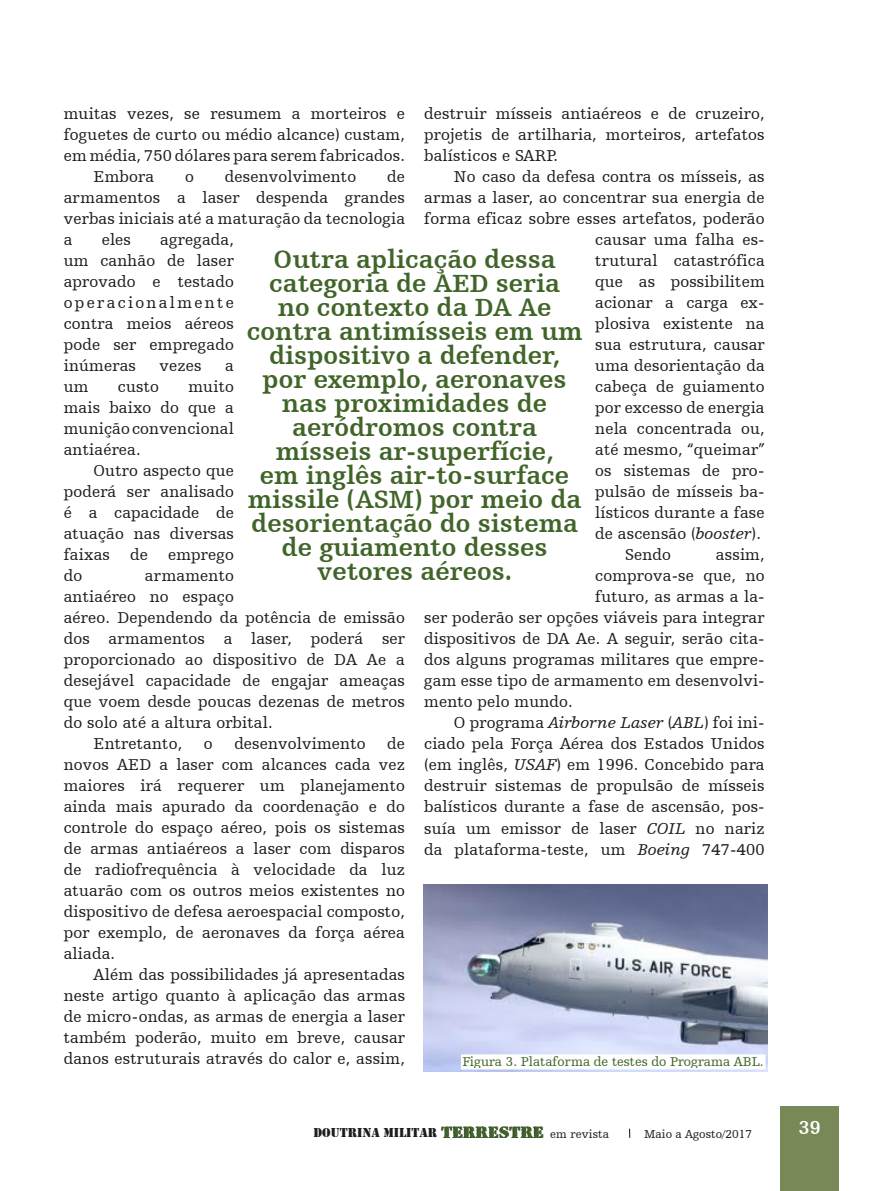
<style>
.page{position:relative;width:893px;height:1191px;background:#fff}
.page>*{position:absolute;margin:0;border:0;box-sizing:border-box;transform-origin:0 0}
.t1{font:700 26.1px/24px "Humanist Slabserif 712 BT";color:#416529;text-align:center}
.t2{font:700 19.5px "Humanist Slabserif 712 BT";color:#fff}
.t3{font:16.5px/21px "Humanist Slabserif 712 BT";letter-spacing:.01em;color:#1d1d1b;text-align:justify}
.t4{font:13.5px "Humanist Slabserif 712 BT";color:#416529}
.t5{font:13.35px "Army";color:#1d1d1b}
.t6{font:12px "Humanist Slabserif 712 BT";color:#1d1d1b}
.s1{font-style:italic}
.s2{font-family:"Rubber Stamp Let Plain";font-size:17.1px}
.s3{font-family:"Humanist Slabserif 712 BT";font-size:12px}
</style>
<div class="page">
<div style="left:780px;top:1106px;width:59px;height:85px;background:#788957"></div>
<img style="left:423px;top:885px;width:344px;height:186px">
<div style="left:462px;top:1055px;width:303px;height:13px;background:#fff"></div>
<div style="left:461px;top:1054px;width:304px;height:15px;border:2px solid #fff"></div>
<p class="t3" style="left:64px;top:103px;width:343px">muitas vezes, se resumem a morteiros e</p>
<p class="t3" style="left:64px;top:124px;width:343px">foguetes de curto ou médio alcance) custam,</p>
<p class="t3" style="left:64px;top:145px;width:343px">em média, 750 dólares para serem fabricados.</p>
<p class="t3" style="left:94px;top:166px;width:62px">Embora</p>
<p class="t3" style="left:185px;top:166px;width:10px">o</p>
<p class="t3" style="left:225px;top:166px;width:133px">desenvolvimento</p>
<p class="t3" style="left:424px;top:103px;width:342px">destruir mísseis antiaéreos e de cruzeiro, projetis de artilharia, morteiros, artefatos balísticos e SARP.</p>
<p class="t3" style="left:454px;top:166px;width:312px">No caso da defesa contra os mísseis, as</p>
<p class="t3" style="left:424px;top:187px;width:342px">armas a laser, ao concentrar sua energia de</p>
<p class="t3" style="left:424px;top:208px;width:342px">forma eficaz sobre esses artefatos, poderão</p>
<p class="t3" style="left:595px;top:229px;width:171px">causar uma falha es-</p>
<p class="t3" style="left:595px;top:250px;width:171px">trutural catastrófica</p>
<p class="t3" style="left:595px;top:271px;width:171px">que as possibilitem</p>
<p class="t3" style="left:595px;top:292px;width:171px">acionar a carga ex-</p>
<p class="t3" style="left:595px;top:313px;width:171px">plosiva existente na</p>
<p class="t3" style="left:595px;top:334px;width:171px">sua estrutura, causar</p>
<p class="t3" style="left:595px;top:355px;width:171px">uma desorientação da</p>
<p class="t3" style="left:595px;top:376px;width:171px">cabeça de guiamento</p>
<p class="t3" style="left:595px;top:397px;width:171px">por excesso de energia</p>
<p class="t3" style="left:595px;top:418px;width:171px">nela concentrada ou,</p>
<p class="t3" style="left:595px;top:439px;width:171px">até mesmo, “queimar”</p>
<p class="t3" style="left:595px;top:460px;width:171px">os sistemas de pro-</p>
<p class="t3" style="left:595px;top:481px;width:171px">pulsão de mísseis ba-</p>
<p class="t3" style="left:595px;top:502px;width:171px">lísticos durante a fase</p>
<p class="t3" style="left:595px;top:523px;width:167px">de ascensão (<span class="s1">booster</span>).</p>
<p class="t3" style="left:625px;top:544px;width:47px">Sendo</p>
<p class="t3" style="left:716px;top:544px;width:50px">assim,</p>
<p class="t3" style="left:595px;top:565px;width:171px">comprova-se que, no</p>
<p class="t3" style="left:595px;top:586px;width:171px">futuro, as armas a la-</p>
<p class="t3" style="left:424px;top:607px;width:342px">ser poderão ser opções viáveis para integrar</p>
<p class="t3" style="left:424px;top:628px;width:342px">dispositivos de DA Ae. A seguir, serão cita-</p>
<p class="t3" style="left:424px;top:649px;width:342px">dos alguns programas militares que empre-</p>
<p class="t3" style="left:424px;top:670px;width:342px">gam esse tipo de armamento em desenvolvi-</p>
<p class="t3" style="left:424px;top:691px;width:150px">mento pelo mundo.</p>
<p class="t3" style="left:454px;top:712px;width:312px">O programa <span class="s1">Airborne Laser</span> (<span class="s1">ABL</span>) foi ini-</p>
<p class="t3" style="left:424px;top:733px;width:342px">ciado pela Força Aérea dos Estados Unidos</p>
<p class="t3" style="left:424px;top:754px;width:342px">(em inglês, <span class="s1">USAF</span>) em 1996. Concebido para</p>
<p class="t3" style="left:424px;top:775px;width:342px">destruir sistemas de propulsão de mísseis</p>
<p class="t3" style="left:424px;top:796px;width:342px">balísticos durante a fase de ascensão, pos-</p>
<p class="t3" style="left:424px;top:817px;width:342px">suía um emissor de laser <span class="s1">COIL</span> no nariz</p>
<p class="t3" style="left:424px;top:838px;width:342px">da plataforma-teste, um <span class="s1">Boeing</span> 747-400</p>
<p class="t3" style="left:64px;top:166px;width:343px;text-indent:323px">de armamentos a laser despenda grandes verbas iniciais até a maturação da tecnologia a</p>
<p class="t3" style="left:64px;top:229px;width:172px;text-indent:96px">agregada, um canhão de laser aprovado e testado operacionalmente contra meios aéreos pode ser empregado inúmeras</p>
<p class="t3" style="left:102px;top:229px;width:31px">eles</p>
<p class="t1" style="left:247px;top:247px;width:337px">Outra aplicação dessa categoria de AED seria<br>no contexto da DA Ae contra antimísseis em um dispositivo a defender, por exemplo, aeronaves nas proximidades de aeródromos contra mísseis ar-superfície,<br>em inglês air-to-surface missile (ASM) por meio da desorientação do sistema de guiamento desses vetores aéreos.</p>
<p class="t3" style="left:160px;top:355px;width:44px">vezes</p>
<p class="t3" style="left:225px;top:355px;width:10px">a</p>
<p class="t3" style="left:64px;top:376px;width:172px;text-indent:125px">muito mais baixo do que a munição convencional antiaérea.</p>
<p class="t3" style="left:64px;top:460px;width:172px;text-indent:30px">Outro aspecto que poderá ser analisado é a capacidade de atuação nas diversas faixas de emprego do</p>
<p class="t3" style="left:64px;top:376px;width:26px">um</p>
<p class="t3" style="left:118px;top:376px;width:43px">custo</p>
<p class="t3" style="left:145px;top:565px;width:90px">armamento</p>
<p class="t3" style="left:64px;top:586px;width:172px">antiaéreo no espaço</p>
<p class="t3" style="left:64px;top:607px;width:343px">aéreo. Dependendo da potência de emissão</p>
<p class="t3" style="left:64px;top:628px;width:343px">dos armamentos a laser, poderá ser</p>
<p class="t3" style="left:64px;top:649px;width:343px">proporcionado ao dispositivo de DA Ae a</p>
<p class="t3" style="left:64px;top:670px;width:343px">desejável capacidade de engajar ameaças</p>
<p class="t3" style="left:64px;top:691px;width:343px">que voem desde poucas dezenas de metros</p>
<p class="t3" style="left:64px;top:712px;width:210px">do solo até a altura orbital.</p>
<p class="t3" style="left:94px;top:733px;width:90px">Entretanto,</p>
<p class="t3" style="left:204px;top:733px;width:10px">o</p>
<p class="t3" style="left:234px;top:733px;width:133px">desenvolvimento</p>
<p class="t3" style="left:64px;top:733px;width:343px;text-indent:323px">de novos AED a laser com alcances cada vez maiores irá requerer um planejamento ainda mais apurado da coordenação e do controle do espaço aéreo, pois os sistemas de armas antiaéreos a laser com disparos de radiofrequência à velocidade da luz atuarão com os outros meios existentes no dispositivo de defesa aeroespacial composto, por exemplo, de aeronaves da força aérea aliada.</p>
<p class="t3" style="left:64px;top:964px;width:343px;text-indent:30px">Além das possibilidades já apresentadas neste artigo quanto à aplicação das armas de micro-ondas, as armas de energia a laser também poderão, muito em breve, causar danos estruturais através do calor e, assim,</p>
<p class="t4" style="left:462px;top:1053px;width:303px">Figura 3. Plataforma de testes do Programa ABL.</p>
<p class="t5" style="left:314px;top:1124px;width:297px">DOUTRINA MILITAR <span class="s2">TERRESTRE</span> <span class="s3">em revista</span></p>
<p class="t6" style="left:644px;top:1126px;width:109px">Maio a Agosto/2017</p>
<p class="t2" style="left:799px;top:1115px;width:23px">39</p>
</div>
